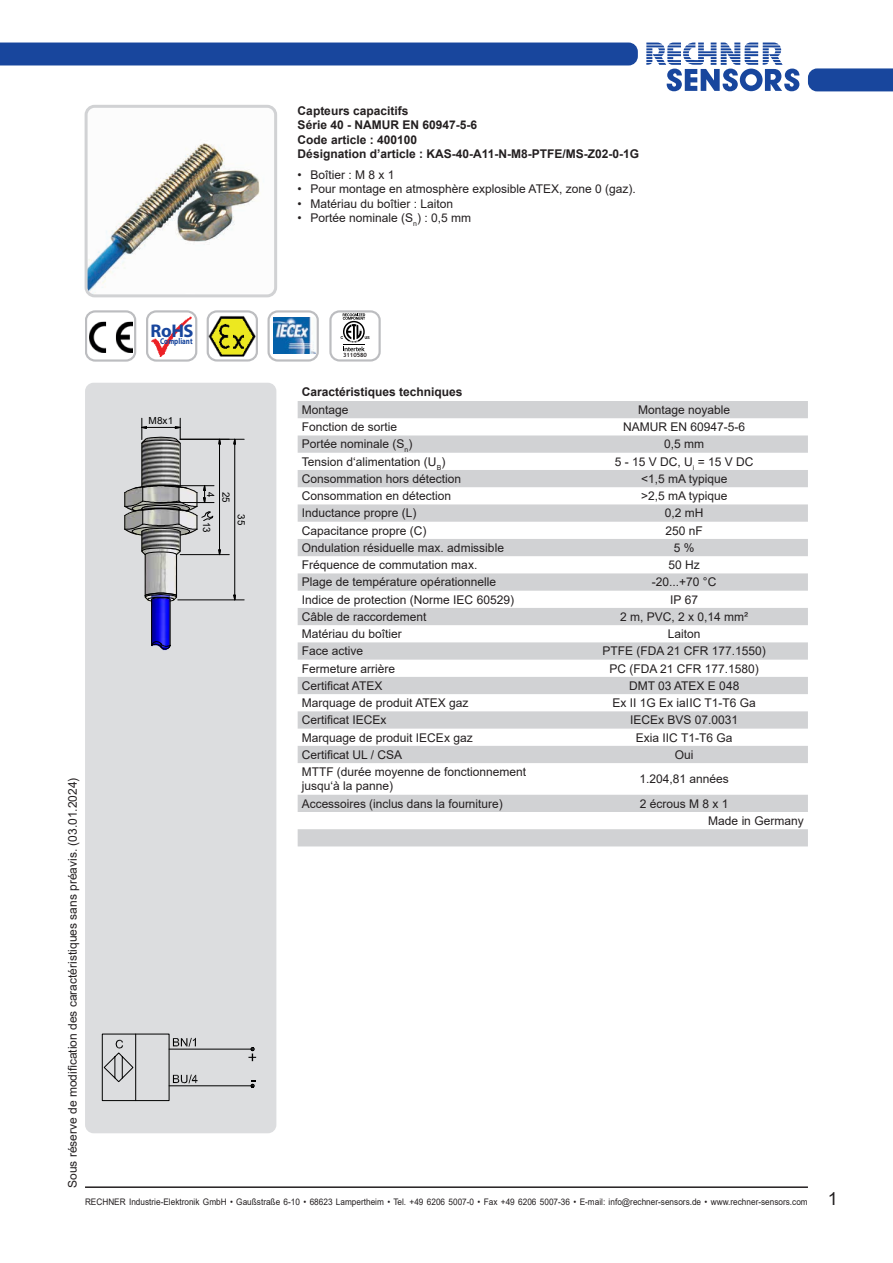
<style>
.page{position:relative;width:893px;height:1263px;background:#fff}
.page>*{position:absolute;margin:0;border:0;box-sizing:border-box;transform-origin:0 0}
.t1{font:700 18.45px "Myriad Pro";color:#18469d}
.List_neben_Foto{font:12px "Arial";color:#231f20}
.Text_neben_Foto{font:12px/14.4px "Arial";color:#231f20}
.Text_neben_Foto-2{font:700 12px "Arial";color:#231f20}
.t2{font:10.05px "Arial";color:#000}
.t3{font:9.75px "Arial";color:#000}
.t4{font:9px "Arial";color:#231f20;scale:.91 1}
.t5{font:700 8.55px "Myriad Pro";color:#18469d;scale:.82 1}
.t6{font:700 5.85px "Trebuchet MS";color:#231f20}
.s1{font-size:18px}
</style>
<div class="page">
<svg style="left:646px;top:43px;width:153px;height:48px"></svg>
<div style="left:808px;top:68px;width:85px;height:23px;background:#18469d"></div>
<hr style="left:85px;top:1186px;width:723px;height:2px;background:#231f20">
<div style="left:0;top:43px;width:638px;height:22px;background:#18469d"></div>
<div style="left:85px;top:383px;width:191px;height:750px;background:#dcdddf;border-radius:9px"></div>
<div style="left:85px;top:310px;width:51px;height:51px;border:2px solid #bcbdc0;border-radius:9px"></div>
<img style="left:90px;top:322px;width:42px;height:30px">
<div style="left:146px;top:310px;width:51px;height:51px;border:2px solid #bcbdc0;border-radius:9px"></div>
<img style="left:151px;top:316px;width:40px;height:40px">
<img style="left:86px;top:109px;width:187px;height:187px">
<div style="left:85px;top:105px;width:192px;height:192px;border:3px solid #d1d2d4;border-radius:9px"></div>
<div style="left:207px;top:310px;width:51px;height:51px;border:2px solid #bcbdc0;border-radius:9px"></div>
<img style="left:207px;top:313px;width:50px;height:45px">
<div style="left:329px;top:310px;width:51px;height:51px;border:2px solid #bcbdc0;border-radius:9px"></div>
<svg style="left:341px;top:313px;width:28px;height:38px"></svg>
<div style="left:268px;top:310px;width:51px;height:51px;border:2px solid #bcbdc0;border-radius:9px"></div>
<img style="left:273px;top:318px;width:42px;height:36px">
<img style="left:141px;top:438px;width:71px;height:213px">
<hr style="left:142px;top:443px;width:1px;height:44px;background:#000">
<hr style="left:180px;top:443px;width:1px;height:44px;background:#000">
<hr style="left:145px;top:555px;width:1px;height:41px;background:#000">
<hr style="left:176px;top:555px;width:1px;height:41px;background:#000">
<svg style="left:144px;top:592px;width:33px;height:10px"></svg>
<hr style="left:170px;top:600px;width:1px;height:45px;background:#000">
<hr style="left:151px;top:600px;width:1px;height:45px;background:#000">
<svg style="left:151px;top:641px;width:20px;height:8px"></svg>
<svg style="left:141px;top:418px;width:43px;height:26px"></svg>
<svg style="left:218px;top:438px;width:3px;height:7px"></svg>
<hr style="left:219px;top:444px;width:1px;height:106px;background:#000">
<hr style="left:180px;top:554px;width:49px;height:1px;background:#000">
<svg style="left:233px;top:438px;width:3px;height:7px"></svg>
<svg style="left:233px;top:594px;width:3px;height:6px"></svg>
<hr style="left:234px;top:444px;width:1px;height:151px;background:#000">
<hr style="left:180px;top:439px;width:64px;height:1px;background:#000">
<hr style="left:178px;top:600px;width:66px;height:1px;background:#000">
<svg style="left:124px;top:482px;width:97px;height:76px"></svg>
<hr style="left:169px;top:1085px;width:84px;height:1px;background:#000">
<hr style="left:169px;top:1049px;width:84px;height:1px;background:#000">
<svg style="left:101px;top:1033px;width:97px;height:68px"></svg>
<hr style="left:135px;top:1034px;width:1px;height:66px;background:#000">
<svg style="left:248px;top:1047px;width:8px;height:41px"></svg>
<svg style="left:298px;top:401px;width:510px;height:445px"></svg>
<p class="List_neben_Foto" style="left:64px;top:1188px;width:412px;rotate:-90deg">Sous réserve de modification des caractéristiques sans préavis. (03.01.2024)</p>
<p class="t1" style="left:150px;top:318px;width:45px">RoHS</p>
<p class="t5" style="left:160px;top:336px;width:41px">Compliant</p>
<p class="t3" style="left:149px;top:414px;width:26px">M8x1</p>
<p class="t2" style="left:218px;top:492px;width:7px;rotate:90deg">4</p>
<p class="t2" style="left:213px;top:522px;width:12px;rotate:90deg">13</p>
<p class="t2" style="left:233px;top:492px;width:12px;rotate:90deg">25</p>
<p class="t2" style="left:248px;top:514px;width:13px;rotate:90deg">35</p>
<p class="Text_neben_Foto-2" style="left:298px;top:102px;width:112px">Capteurs capacitifs</p>
<p class="Text_neben_Foto-2" style="left:298px;top:117px;width:181px">Série 40 - NAMUR EN 60947-5-6</p>
<p class="Text_neben_Foto-2" style="left:298px;top:131px;width:121px">Code article : 400100</p>
<p class="Text_neben_Foto-2" style="left:298px;top:146px;width:343px">Désignation d’article : KAS-40-A11-N-M8-PTFE/MS-Z02-0-1G</p>
<p class="List_neben_Foto" style="left:298px;top:166px;width:98px">• Boîtier : M 8 x 1</p>
<p class="List_neben_Foto" style="left:298px;top:181px;width:340px">• Pour montage en atmosphère explosible ATEX, zone 0 (gaz).</p>
<p class="List_neben_Foto" style="left:298px;top:195px;width:157px">• Matériau du boîtier : Laiton</p>
<p class="List_neben_Foto" style="left:298px;top:210px;width:175px">• Portée nominale (S<sub>n</sub>) : 0,5 mm</p>
<p class="t6" style="left:343px;top:351px;width:25px">3110580</p>
<p class="Text_neben_Foto-2" style="left:302px;top:384px;width:162px">Caractéristiques techniques</p>
<p class="List_neben_Foto" style="left:302px;top:401px;width:48px">Montage</p>
<p class="List_neben_Foto" style="left:638px;top:401px;width:94px">Montage noyable</p>
<p class="List_neben_Foto" style="left:302px;top:419px;width:97px">Fonction de sortie</p>
<p class="List_neben_Foto" style="left:623px;top:419px;width:124px">NAMUR EN 60947-5-6</p>
<p class="List_neben_Foto" style="left:302px;top:436px;width:112px">Portée nominale (S<sub>n</sub>)</p>
<p class="List_neben_Foto" style="left:664px;top:436px;width:42px">0,5 mm</p>
<p class="List_neben_Foto" style="left:302px;top:453px;width:145px">Tension d‘alimentation (U<sub>B</sub>)</p>
<p class="List_neben_Foto" style="left:615px;top:453px;width:140px">5 - 15 V DC, U<sub>i</sub> = 15 V DC</p>
<p class="List_neben_Foto" style="left:302px;top:470px;width:161px">Consommation hors détection</p>
<p class="List_neben_Foto" style="left:641px;top:470px;width:88px">&lt;1,5 mA typique</p>
<p class="List_neben_Foto" style="left:302px;top:488px;width:151px">Consommation en détection</p>
<p class="List_neben_Foto" style="left:641px;top:488px;width:88px">&gt;2,5 mA typique</p>
<p class="List_neben_Foto" style="left:302px;top:505px;width:116px">Inductance propre (L)</p>
<p class="List_neben_Foto" style="left:665px;top:505px;width:40px">0,2 mH</p>
<p class="List_neben_Foto" style="left:302px;top:522px;width:126px">Capacitance propre (C)</p>
<p class="List_neben_Foto" style="left:665px;top:522px;width:39px">250 nF</p>
<p class="List_neben_Foto" style="left:302px;top:539px;width:204px">Ondulation résiduelle max. admissible</p>
<p class="List_neben_Foto" style="left:674px;top:539px;width:22px">5 %</p>
<p class="List_neben_Foto" style="left:302px;top:557px;width:177px">Fréquence de commutation max.</p>
<p class="List_neben_Foto" style="left:668px;top:557px;width:33px">50 Hz</p>
<p class="List_neben_Foto" style="left:302px;top:574px;width:196px">Plage de température opérationnelle</p>
<p class="List_neben_Foto" style="left:652px;top:574px;width:66px">-20...+70 °C</p>
<p class="List_neben_Foto" style="left:302px;top:591px;width:214px">Indice de protection (Norme IEC 60529)</p>
<p class="List_neben_Foto" style="left:670px;top:591px;width:29px">IP 67</p>
<p class="List_neben_Foto" style="left:302px;top:608px;width:126px">Câble de raccordement</p>
<p class="List_neben_Foto" style="left:620px;top:608px;width:130px">2 m, PVC, 2 x 0,14 mm²</p>
<p class="List_neben_Foto" style="left:302px;top:626px;width:102px">Matériau du boîtier</p>
<p class="List_neben_Foto" style="left:668px;top:626px;width:34px">Laiton</p>
<p class="List_neben_Foto" style="left:302px;top:643px;width:63px">Face active</p>
<p class="List_neben_Foto" style="left:602px;top:643px;width:165px">PTFE (FDA 21 CFR 177.1550)</p>
<p class="List_neben_Foto" style="left:302px;top:660px;width:95px">Fermeture arrière</p>
<p class="List_neben_Foto" style="left:609px;top:660px;width:151px">PC (FDA 21 CFR 177.1580)</p>
<p class="List_neben_Foto" style="left:302px;top:677px;width:82px">Certificat ATEX</p>
<p class="Text_neben_Foto" style="left:629px;top:678px;width:112px">DMT 03 ATEX E 048</p>
<p class="List_neben_Foto" style="left:302px;top:695px;width:168px">Marquage de produit ATEX gaz</p>
<p class="Text_neben_Foto" style="left:613px;top:696px;width:145px">Ex II 1G Ex iaIIC T1-T6 Ga</p>
<p class="List_neben_Foto" style="left:302px;top:712px;width:86px">Certificat IECEx</p>
<p class="Text_neben_Foto" style="left:630px;top:713px;width:110px">IECEx BVS 07.0031</p>
<p class="List_neben_Foto" style="left:302px;top:729px;width:172px">Marquage de produit IECEx gaz</p>
<p class="Text_neben_Foto" style="left:636px;top:730px;width:98px">Exia IIC T1-T6 Ga</p>
<p class="List_neben_Foto" style="left:302px;top:746px;width:102px">Certificat UL / CSA</p>
<p class="List_neben_Foto" style="left:675px;top:746px;width:20px">Oui</p>
<p class="Text_neben_Foto" style="left:302px;top:765px;width:226px">MTTF (durée moyenne de fonctionnement jusqu‘à la panne)</p>
<p class="Text_neben_Foto" style="left:639px;top:772px;width:91px">1.204,81 années</p>
<p class="Text_neben_Foto" style="left:302px;top:796px;width:202px">Accessoires (inclus dans la fourniture)</p>
<p class="List_neben_Foto" style="left:640px;top:795px;width:90px">2 écrous M 8 x 1</p>
<p class="Text_neben_Foto" style="left:708px;top:813px;width:97px">Made in Germany</p>
<p class="t4" style="left:85px;top:1195px;width:829px">RECHNER Industrie-Elektronik GmbH • Gaußstraße 6-10 • 68623 Lampertheim • Tel. +49 6206 5007-0 • Fax +49 6206 5007-36 • E-mail: info@rechner-sensors.de • www.rechner-sensors.com <span class="s1">1</span></p>
</div>
